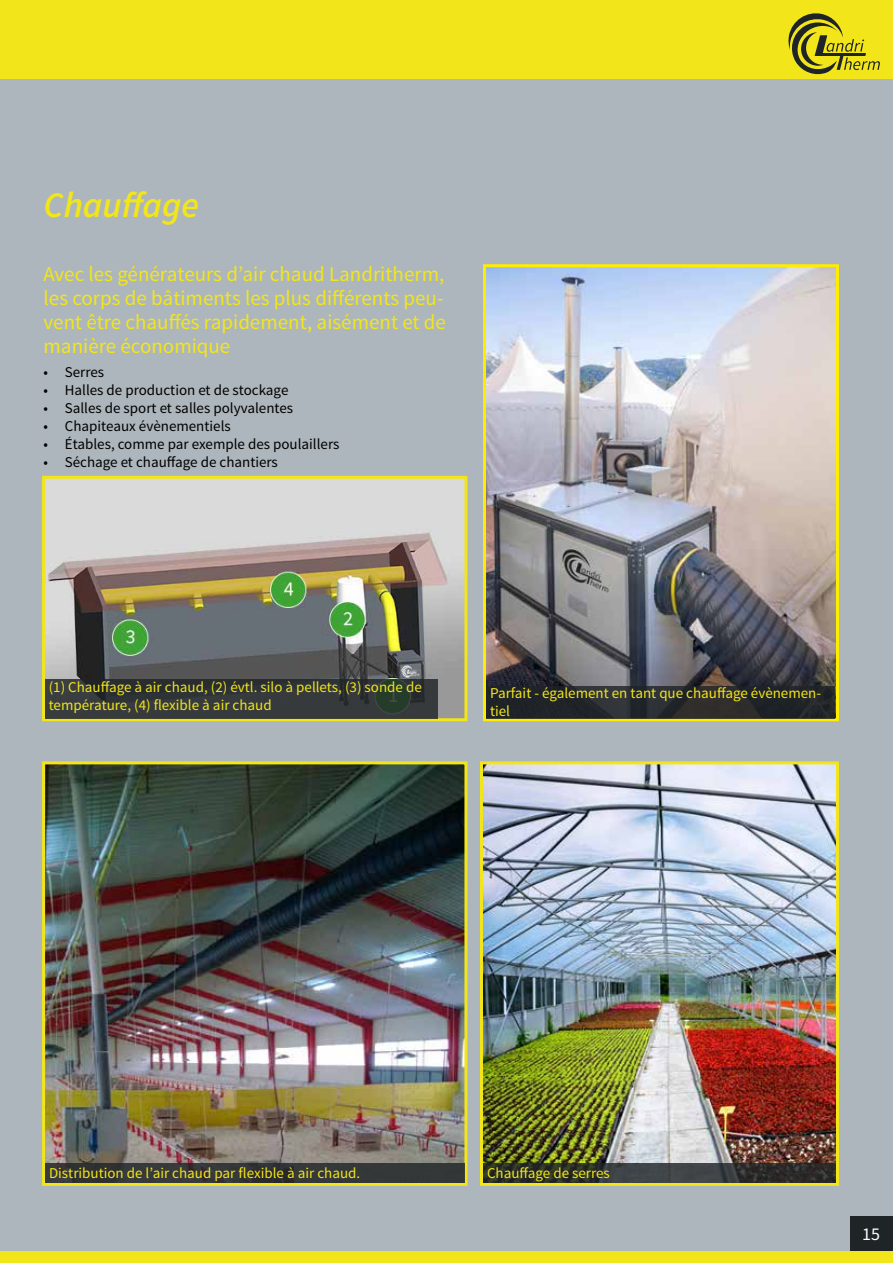
<style>
.page{position:relative;width:893px;height:1263px;background:#fff}
.page>*{position:absolute;margin:0;border:0;box-sizing:border-box;transform-origin:0 0}
.t1{font:italic 600 36px "Source Sans Pro";color:#f2e61a}
.t2{font:21px/24px "Source Sans Pro";color:#f2e61a;text-align:justify}
.t3{font:18px "Source Sans Pro";color:#fff}
.t4{font:15px/18px "Source Sans Pro";color:#f2e61a}
.t5{font:15px "Source Sans Pro";color:#000}
</style>
<div class="page">
<div style="left:0;top:79px;width:893px;height:1172px;background:#adb6bc"></div>
<img style="left:484px;top:765px;width:351px;height:398px">
<div style="left:480px;top:761px;width:359px;height:425px;border:3px solid #f2e61a"></div>
<img style="left:487px;top:268px;width:348px;height:449px">
<div style="left:483px;top:264px;width:356px;height:457px;border:3px solid #ffed00"></div>
<img style="left:46px;top:765px;width:417px;height:398px">
<div style="left:42px;top:761px;width:425px;height:425px;border:3px solid #f2e61a"></div>
<img style="left:46px;top:480px;width:417px;height:237px">
<div style="left:42px;top:476px;width:425px;height:245px;border:3px solid #f2e61a"></div>
<div style="left:0;top:0;width:893px;height:79px;background:#f2e61a"></div>
<svg style="left:788px;top:13px;width:92px;height:61px"></svg>
<div style="left:850px;top:1216px;width:43px;height:47px;background:#1f2427"></div>
<div style="left:0;top:1251px;width:893px;height:12px;background:#f2e61a"></div>
<svg style="left:45px;top:1163px;width:419px;height:20px;background:#333536"></svg>
<svg style="left:483px;top:1163px;width:353px;height:20px;background:#323533"></svg>
<svg style="left:486px;top:686px;width:348px;height:33px;background:#26292b"></svg>
<svg style="left:45px;top:679px;width:393px;height:39px;background:#313738"></svg>
<h1 class="t1" style="left:44px;top:182px;width:157px">Chauffage</h1>
<h2 class="t2" style="left:44px;top:262px;width:404px">Avec les générateurs d’air chaud Landritherm, les corps de bâtiments les plus différents peu&shy;vent être chauffés rapidement, aisément et de manière économique</h2>
<p class="t5" style="left:44px;top:362px;width:62px">• Serres</p>
<p class="t5" style="left:44px;top:380px;width:246px">• Halles de production et de stockage</p>
<p class="t5" style="left:44px;top:398px;width:251px">• Salles de sport et salles polyvalentes</p>
<p class="t5" style="left:44px;top:416px;width:189px">• Chapiteaux évènementiels</p>
<p class="t5" style="left:44px;top:434px;width:297px">• Étables, comme par exemple des poulaillers</p>
<p class="t5" style="left:44px;top:452px;width:236px">• Séchage et chauffage de chantiers</p>
<p class="t4" style="left:49px;top:678px;width:375px">(1) Chauffage à air chaud, (2) évtl. silo à pellets, (3) sonde de température, (4) flexible à air chaud</p>
<p class="t4" style="left:490px;top:684px;width:333px">Parfait - également en tant que chauffage évènemen&shy;tiel</p>
<p class="t4" style="left:49px;top:1165px;width:313px">Distribution de l’air chaud par flexible à air chaud.</p>
<p class="t4" style="left:487px;top:1165px;width:124px">Chauffage de serres</p>
<p class="t3" style="left:862px;top:1223px;width:19px">15</p>
</div>
